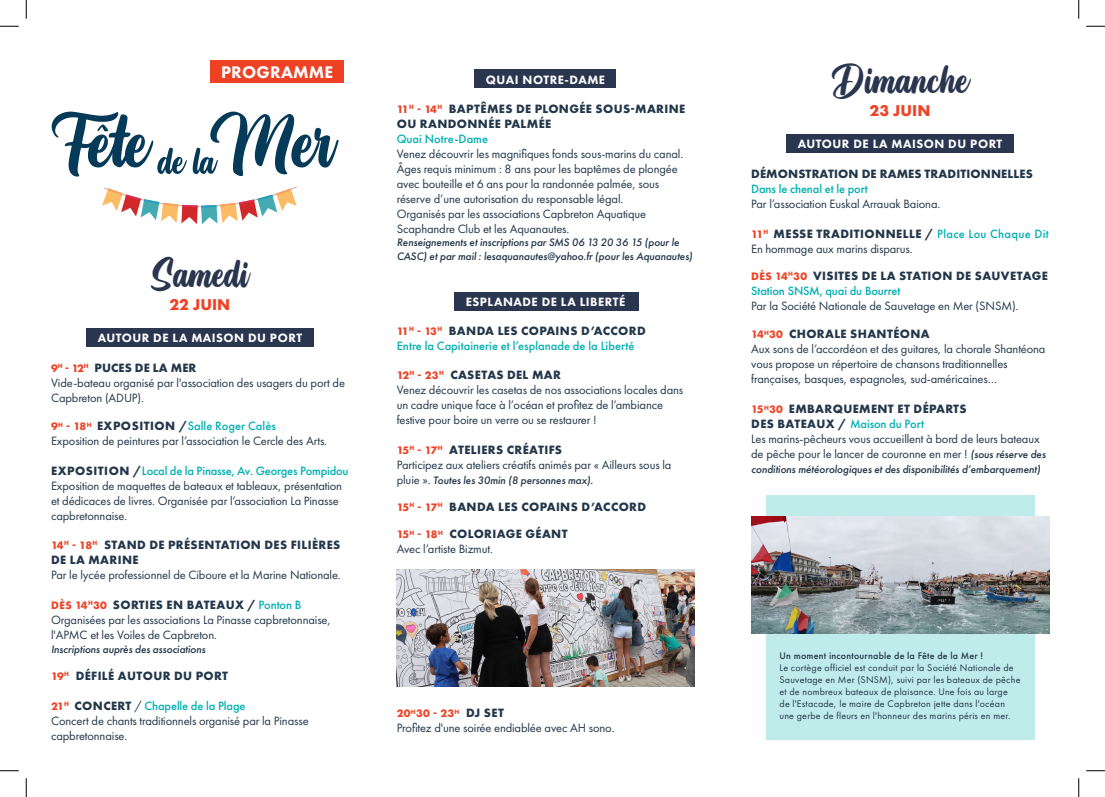
<style>
.page{position:relative;width:1105px;height:797px;background:#fff}
.page>*{position:absolute;margin:0;border:0;box-sizing:border-box;transform-origin:0 0}
.t1{font:38.75px "Athletic Outfit";color:#2a3650}
.t2{font:800 17.5px "Futura PT";letter-spacing:.01em;color:#fff}
.t3{font:700 16.25px "Futura PT";color:#ef4225}
.t4{font:12.5px/15px "Futura PT";letter-spacing:-.01em;color:#23374a}
.t5{font:700 12.5px/15px "Futura PT";letter-spacing:.03em;color:#23374a}
.t6{font:500 12.5px/15px "Futura PT";color:#00afb2}
.t7{font:800 12.5px "Futura PT";letter-spacing:.04em;color:#fff}
.t8{font:700 12.5px "Futura PT";letter-spacing:.01em;color:#23374a}
.t9{font:italic 500 11.25px/13.5px "Futura PT";letter-spacing:-.01em;color:#23374a}
.t10{font:700 11.25px "Futura PT";color:#ef4225}
.t11{font:10px/12px "Futura PT";letter-spacing:.02em;color:#23374a}
.t12{font:500 10px "Futura PT";letter-spacing:.02em;color:#23374a}
.s1{font-weight:700;font-size:11.25px;color:#ef4225}
.s2{font-weight:700}
.s3{font-weight:500;color:#00afb2}
.s4{font-size:11.25px;color:#ef4225}
.s5{font-weight:500;font-style:italic;font-size:11.25px}
.s6{font-weight:700;color:#23374a}
.s7{font-weight:400;font-style:normal;font-size:12.5px}
.s8{font-size:12.5px;color:#23374a}
</style>
<div class="page">
<div style="left:86px;top:328px;width:228px;height:19px;background:#2a3650"></div>
<div style="left:766px;top:495px;width:269px;height:244px;background:#c0ebeb"></div>
<div style="left:786px;top:134px;width:228px;height:19px;background:#2a3650"></div>
<svg style="left:102px;top:186px;width:195px;height:38px"></svg>
<div style="left:454px;top:292px;width:184px;height:18px;background:#2a3650"></div>
<div style="left:210px;top:60px;width:133px;height:23px;background:#ef4225"></div>
<div style="left:475px;top:69px;width:141px;height:19px;background:#2a3650"></div>
<svg style="left:52px;top:112px;width:135px;height:64px"></svg>
<svg style="left:193px;top:112px;width:146px;height:64px"></svg>
<img style="left:397px;top:569px;width:297px;height:117px">
<img style="left:752px;top:516px;width:297px;height:117px">
<svg style="left:0;top:25px;width:19px;height:2px"></svg>
<svg style="left:1086px;top:25px;width:19px;height:2px"></svg>
<svg style="left:0;top:770px;width:19px;height:1px"></svg>
<svg style="left:1086px;top:770px;width:19px;height:1px"></svg>
<svg style="left:25px;top:0;width:2px;height:19px"></svg>
<svg style="left:25px;top:778px;width:2px;height:19px"></svg>
<svg style="left:1078px;top:0;width:1px;height:19px"></svg>
<svg style="left:1078px;top:778px;width:1px;height:19px"></svg>
<h2 class="t2" style="left:221px;top:61px;width:114px">PROGRAMME</h2>
<h1 class="t1" style="left:830px;top:57px;width:140px">Dimanche</h1>
<h3 class="t3" style="left:870px;top:100px;width:62px">23 JUIN</h3>
<p class="t7" style="left:798px;top:135px;width:206px">AUTOUR DE LA MAISON DU PORT</p>
<p class="t8" style="left:751px;top:165px;width:283px">DÉMONSTRATION DE RAMES TRADITIONNELLES</p>
<p class="t6" style="left:751px;top:181px;width:118px">Dans le chenal et le port</p>
<p class="t4" style="left:751px;top:196px;width:191px">Par l’association Euskal Arrauak Baiona.</p>
<p class="t4" style="left:751px;top:226px;width:299px"><span class="s1">11</span><sup>H</sup> <span class="s2">MESSE TRADITIONNELLE /</span> <span class="s3">Place Lou Chaque Dit<br></span>En hommage aux marins disparus.</p>
<p class="t5" style="left:751px;top:267px;width:298px"><span class="s4">DÈS 14</span><sup>H</sup><span class="s4">30</span> VISITES DE LA STATION DE SAUVETAGE<br><span class="s3">Station SNSM, quai du Bourret</span></p>
<p class="t4" style="left:751px;top:298px;width:269px">Par la Société Nationale de Sauvetage en Mer (SNSM).</p>
<p class="t4" style="left:751px;top:326px;width:296px"><span class="s1">14</span><sup>H</sup><span class="s1">30</span> <span class="s2">CHORALE SHANTÉONA<br></span>Aux sons de l’accordéon et des guitares, la chorale Shantéona vous propose un répertoire de chansons traditionnelles françaises, basques, espagnoles, sud-américaines…</p>
<p class="t4" style="left:751px;top:401px;width:296px"><span class="s1">15</span><sup>H</sup><span class="s1">30</span> <span class="s2">EMBARQUEMENT ET DÉPARTS<br>DES BATEAUX /</span> <span class="s3">Maison du Port<br></span>Les marins-pêcheurs vous accueillent à bord de leurs bateaux de pêche pour le lancer de couronne en mer ! <span class="s5">(sous réserve des</span></p>
<p class="t9" style="left:751px;top:463px;width:291px">conditions météorologiques et des disponibilités d’embarquement)</p>
<p class="t7" style="left:486px;top:72px;width:121px">QUAI NOTRE-DAME</p>
<p class="t5" style="left:397px;top:101px;width:290px"><span class="s4">11</span><sup>H</sup> <span class="s4">- 14</span><sup>H</sup> BAPTÊMES DE PLONGÉE SOUS-MARINE<br>OU RANDONNÉE PALMÉE</p>
<p class="t6" style="left:397px;top:131px;width:93px">Quai Notre-Dame</p>
<p class="t4" style="left:397px;top:146px;width:288px">Venez découvrir les magnifiques fonds sous-marins du canal.<br>Âges requis minimum : 8 ans pour les baptêmes de plongée avec bouteille et 6 ans pour la randonnée palmée, sous réserve d’une autorisation du responsable légal.<br>Organisés par les associations Capbreton Aquatique Scaphandre Club et les Aquanautes.</p>
<p class="t9" style="left:397px;top:236px;width:297px">Renseignements et inscriptions par SMS 06 13 20 36 15 (pour le<br>CASC) et par mail : lesaquanautes@yahoo.fr (pour les Aquanautes)</p>
<p class="t7" style="left:466px;top:294px;width:161px">ESPLANADE DE LA LIBERTÉ</p>
<p class="t6" style="left:397px;top:323px;width:251px"><span class="s1">11</span><sup>H</sup> <span class="s1">- 13</span><sup>H</sup> <span class="s6">BANDA LES COPAINS D’ACCORD<br></span>Entre la Capitainerie et l’esplanade de la Liberté</p>
<p class="t4" style="left:397px;top:367px;width:288px"><span class="s1">12</span><sup>H</sup> <span class="s1">- 23</span><sup>H</sup> <span class="s2">CASETAS DEL MAR<br></span>Venez découvrir les casetas de nos associations locales dans un cadre unique face à l’océan et profitez de l’ambiance festive pour boire un verre ou se restaurer !</p>
<p class="t4" style="left:397px;top:442px;width:276px"><span class="s1">15</span><sup>H</sup> <span class="s1">- 17</span><sup>H</sup> <span class="s2">ATELIERS CRÉATIFS<br></span>Participez aux ateliers créatifs animés par « Ailleurs sous la</p>
<p class="t9" style="left:397px;top:473px;width:198px"><span class="s7">pluie ».</span> Toutes les 30min (8 personnes max).</p>
<p class="t5" style="left:397px;top:499px;width:251px"><span class="s4">15</span><sup>H</sup> <span class="s4">- 17</span><sup>H</sup> BANDA LES COPAINS D’ACCORD</p>
<p class="t4" style="left:397px;top:526px;width:172px"><span class="s1">15</span><sup>H</sup> <span class="s1">- 18</span><sup>H</sup> <span class="s2">COLORIAGE GÉANT<br></span>Avec l’artiste Bizmut.</p>
<h1 class="t1" style="left:150px;top:251px;width:101px">Samedi</h1>
<h3 class="t3" style="left:169px;top:294px;width:62px">22 JUIN</h3>
<p class="t7" style="left:98px;top:330px;width:206px">AUTOUR DE LA MAISON DU PORT</p>
<p class="t4" style="left:51px;top:360px;width:295px"><span class="s1">9</span><sup>H</sup> <span class="s1">- 12</span><sup>H</sup> <span class="s2">PUCES DE LA MER<br></span>Vide-bateau organisé par l'association des usagers du port de<br>Capbreton (ADUP).</p>
<p class="t4" style="left:51px;top:418px;width:278px"><span class="s1">9</span><sup>H</sup> <span class="s1">- 18</span><sup>H</sup> <span class="s2">EXPOSITION /</span><span class="s3">Salle Roger Calès<br></span>Exposition de peintures par l’association le Cercle des Arts.</p>
<p class="t4" style="left:51px;top:463px;width:299px"><span class="s2">EXPOSITION /</span><span class="s3">Local de la Pinasse, Av. Georges Pompidou </span>Exposition de maquettes de bateaux et tableaux, présentation et dédicaces de livres. Organisée par l’association La Pinasse capbretonnaise.</p>
<p class="t5" style="left:51px;top:537px;width:291px"><span class="s4">14</span><sup>H</sup> <span class="s4">- 18</span><sup>H</sup> STAND DE PRÉSENTATION DES FILIÈRES<br>DE LA MARINE</p>
<p class="t4" style="left:51px;top:567px;width:291px">Par le lycée professionnel de Ciboure et la Marine Nationale.</p>
<p class="t4" style="left:51px;top:597px;width:281px"><span class="s1">DÈS 14</span><sup>H</sup><span class="s1">30</span> <span class="s2">SORTIES EN BATEAUX /</span> <span class="s3">Ponton B<br></span>Organisées par les associations La Pinasse capbretonnaise, l'APMC et les Voiles de Capbreton.</p>
<p class="t9" style="left:51px;top:642px;width:156px">Inscriptions auprès des associations</p>
<p class="t5" style="left:51px;top:668px;width:178px"><span class="s4">19</span><sup>H</sup> DÉFILÉ AUTOUR DU PORT</p>
<p class="t4" style="left:51px;top:698px;width:259px"><span class="s1">21</span><sup>H</sup> <span class="s2">CONCERT</span> / <span class="s3">Chapelle de la Plage<br></span>Concert de chants traditionnels organisé par la Pinasse capbretonnaise.</p>
<p class="t12" style="left:779px;top:649px;width:205px">Un moment incontournable de la Fête de la Mer !</p>
<p class="t11" style="left:779px;top:661px;width:242px">Le cortège officiel est conduit par la Société Nationale de Sauvetage en Mer (SNSM), suivi par les bateaux de pêche et de nombreux bateaux de plaisance. Une fois au large de l'Estacade, le maire de Capbreton jette dans l'océan une gerbe de fleurs en l'honneur des marins péris en mer.</p>
<p class="t10" style="left:397px;top:706px;width:109px">20<sup>H</sup>30 - 23<sup>H</sup> <span class="s8">DJ SET</span></p>
<p class="t4" style="left:397px;top:720px;width:219px">Profitez d'une soirée endiablée avec AH sono.</p>
</div>
